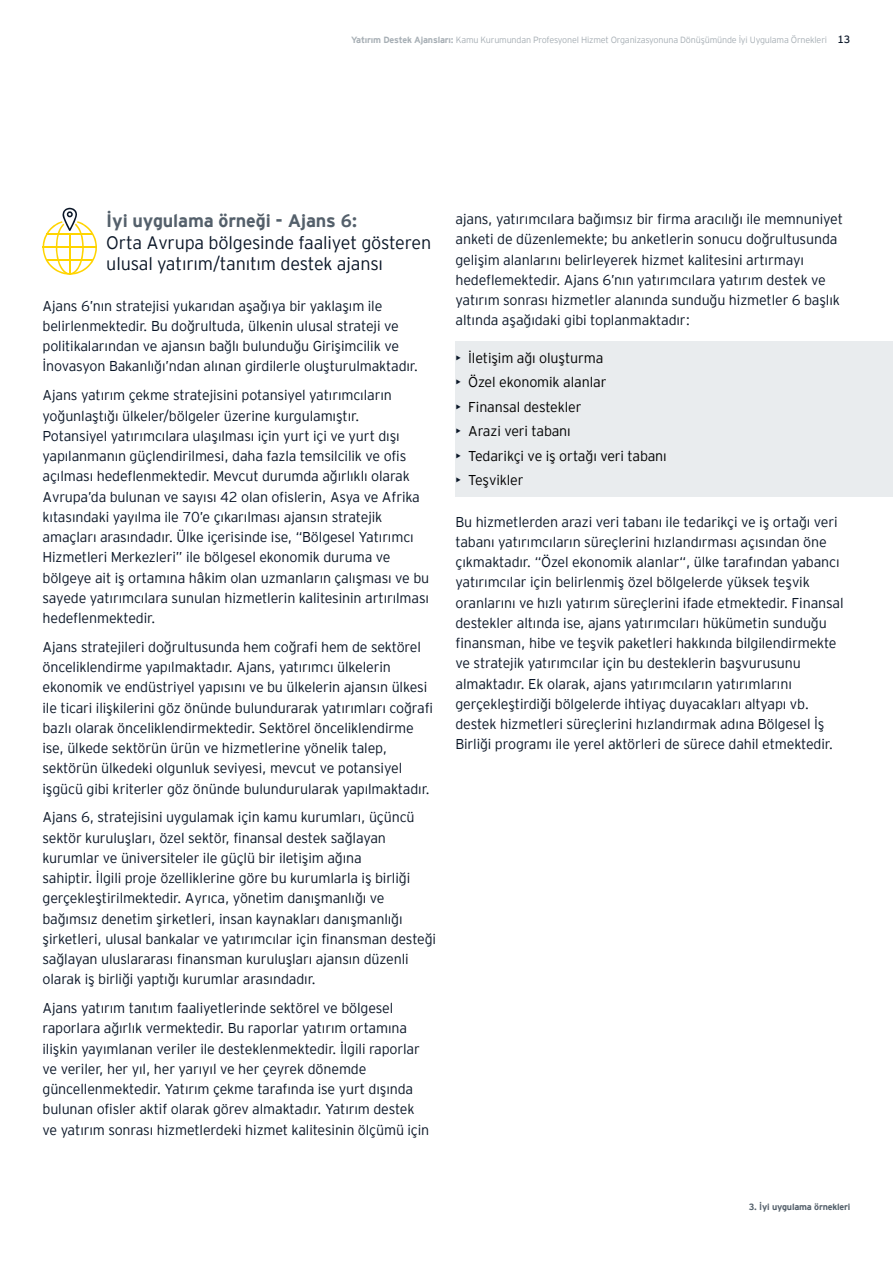
<style>
.page{position:relative;width:893px;height:1263px;background:#fff}
.page>*{position:absolute;margin:0;border:0;box-sizing:border-box;transform-origin:0 0}
.t1{font:300 18px/21.6px "EY Interstate";letter-spacing:-.01em;color:#0a1627}
.t2{font:700 18px "EY Interstate";letter-spacing:-.01em;color:#54606b}
.t3{font:300 14.25px/20.2px "EY Interstate";letter-spacing:-.01em;color:#0a1627}
.t4{font:300 14.25px "EY Interstate";letter-spacing:-.01em;color:#000}
.t5{font:300 9px "EY Interstate";letter-spacing:-.02em;color:#a7afb5}
.t6{font:700 9px "EY Interstate";letter-spacing:-.02em;color:#54606b}
.s1{font-weight:700}
.s2{font-weight:400;font-size:10.5px;color:#0a1627}
.s3{color:#0a1627}
</style>
<div class="page">
<div style="left:455px;top:341px;width:438px;height:155px;background:#e9ecee"></div>
<svg style="left:43px;top:208px;width:54px;height:67px"></svg>
<hr style="left:69px;top:234px;width:1px;height:41px;background:#ffd400">
<p class="t5" style="left:351px;top:33px;width:501px"><span class="s1">Yatırım Destek Ajansları:</span> Kamu Kurumundan Profesyonel Hizmet Organizasyonuna Dönüşümünde İyi Uygulama Örnekleri <span class="s2">13</span></p>
<p class="t2" style="left:106px;top:208px;width:252px">İyi uygulama örneği - Ajans 6:</p>
<p class="t1" style="left:106px;top:230px;width:326px">Orta Avrupa bölgesinde faaliyet gösteren ulusal yatırım/tanıtım destek ajansı</p>
<p class="t3" style="left:43px;top:295px;width:377px">Ajans 6’nın stratejisi yukarıdan aşağıya bir yaklaşım ile belirlenmektedir. Bu doğrultuda, ülkenin ulusal strateji ve politikalarından ve ajansın bağlı bulunduğu Girişimcilik ve İnovasyon Bakanlığı’ndan alınan girdilerle oluşturulmaktadır.</p>
<p class="t3" style="left:43px;top:384px;width:388px">Ajans yatırım çekme stratejisini potansiyel yatırımcıların yoğunlaştığı ülkeler/bölgeler üzerine kurgulamıştır.<br>Potansiyel yatırımcılara ulaşılması için yurt içi ve yurt dışı yapılanmanın güçlendirilmesi, daha fazla temsilcilik ve ofis açılması hedeflenmektedir. Mevcut durumda ağırlıklı olarak Avrupa’da bulunan ve sayısı 42 olan ofislerin, Asya ve Afrika kıtasındaki yayılma ile 70’e çıkarılması ajansın stratejik amaçları arasındadır. Ülke içerisinde ise, “Bölgesel Yatırımcı Hizmetleri Merkezleri” ile bölgesel ekonomik duruma ve bölgeye ait iş ortamına hâkim olan uzmanların çalışması ve bu sayede yatırımcılara sunulan hizmetlerin kalitesinin artırılması hedeflenmektedir.</p>
<p class="t3" style="left:43px;top:636px;width:392px">Ajans stratejileri doğrultusunda hem coğrafi hem de sektörel önceliklendirme yapılmaktadır. Ajans, yatırımcı ülkelerin ekonomik ve endüstriyel yapısını ve bu ülkelerin ajansın ülkesi ile ticari ilişkilerini göz önünde bulundurarak yatırımları coğrafi bazlı olarak önceliklendirmektedir. Sektörel önceliklendirme ise, ülkede sektörün ürün ve hizmetlerine yönelik talep, sektörün ülkedeki olgunluk seviyesi, mevcut ve potansiyel işgücü gibi kriterler göz önünde bulundurularak yapılmaktadır.</p>
<p class="t3" style="left:43px;top:806px;width:395px">Ajans 6, stratejisini uygulamak için kamu kurumları, üçüncü sektör kuruluşları, özel sektör, finansal destek sağlayan kurumlar ve üniversiteler ile güçlü bir iletişim ağına<br>sahiptir. İlgili proje özelliklerine göre bu kurumlarla iş birliği gerçekleştirilmektedir. Ayrıca, yönetim danışmanlığı ve bağımsız denetim şirketleri, insan kaynakları danışmanlığı şirketleri, ulusal bankalar ve yatırımcılar için finansman desteği sağlayan uluslararası finansman kuruluşları ajansın düzenli olarak iş birliği yaptığı kurumlar arasındadır.</p>
<p class="t3" style="left:43px;top:997px;width:388px">Ajans yatırım tanıtım faaliyetlerinde sektörel ve bölgesel raporlara ağırlık vermektedir. Bu raporlar yatırım ortamına ilişkin yayımlanan veriler ile desteklenmektedir. İlgili raporlar ve veriler, her yıl, her yarıyıl ve her çeyrek dönemde güncellenmektedir. Yatırım çekme tarafında ise yurt dışında bulunan ofisler aktif olarak görev almaktadır. Yatırım destek ve yatırım sonrası hizmetlerdeki hizmet kalitesinin ölçümü için</p>
<p class="t3" style="left:455px;top:208px;width:389px">ajans, yatırımcılara bağımsız bir firma aracılığı ile memnuniyet anketi de düzenlemekte; bu anketlerin sonucu doğrultusunda gelişim alanlarını belirleyerek hizmet kalitesini artırmayı hedeflemektedir. Ajans 6’nın yatırımcılara yatırım destek ve yatırım sonrası hizmetler alanında sunduğu hizmetler 6 başlık altında aşağıdaki gibi toplanmaktadır:</p>
<p class="t4" style="left:455px;top:347px;width:149px"><span class="s3">•</span> İletişim ağı oluşturma</p>
<p class="t4" style="left:455px;top:372px;width:153px"><span class="s3">•</span> Özel ekonomik alanlar</p>
<p class="t4" style="left:455px;top:396px;width:128px"><span class="s3">•</span> Finansal destekler</p>
<p class="t4" style="left:455px;top:421px;width:117px"><span class="s3">•</span> Arazi veri tabanı</p>
<p class="t4" style="left:455px;top:445px;width:213px"><span class="s3">•</span> Tedarikçi ve iş ortağı veri tabanı</p>
<p class="t4" style="left:455px;top:470px;width:70px"><span class="s3">•</span> Teşvikler</p>
<p class="t3" style="left:455px;top:510px;width:390px">Bu hizmetlerden arazi veri tabanı ile tedarikçi ve iş ortağı veri tabanı yatırımcıların süreçlerini hızlandırması açısından öne çıkmaktadır. “Özel ekonomik alanlar“, ülke tarafından yabancı yatırımcılar için belirlenmiş özel bölgelerde yüksek teşvik oranlarını ve hızlı yatırım süreçlerini ifade etmektedir. Finansal destekler altında ise, ajans yatırımcıları hükümetin sunduğu finansman, hibe ve teşvik paketleri hakkında bilgilendirmekte ve stratejik yatırımcılar için bu desteklerin başvurusunu almaktadır. Ek olarak, ajans yatırımcıların yatırımlarını gerçekleştirdiği bölgelerde ihtiyaç duyacakları altyapı vb. destek hizmetleri süreçlerini hızlandırmak adına Bölgesel İş Birliği programı ile yerel aktörleri de sürece dahil etmektedir.</p>
<p class="t6" style="left:749px;top:1200px;width:103px">3. İyi uygulama örnekleri</p>
</div>
